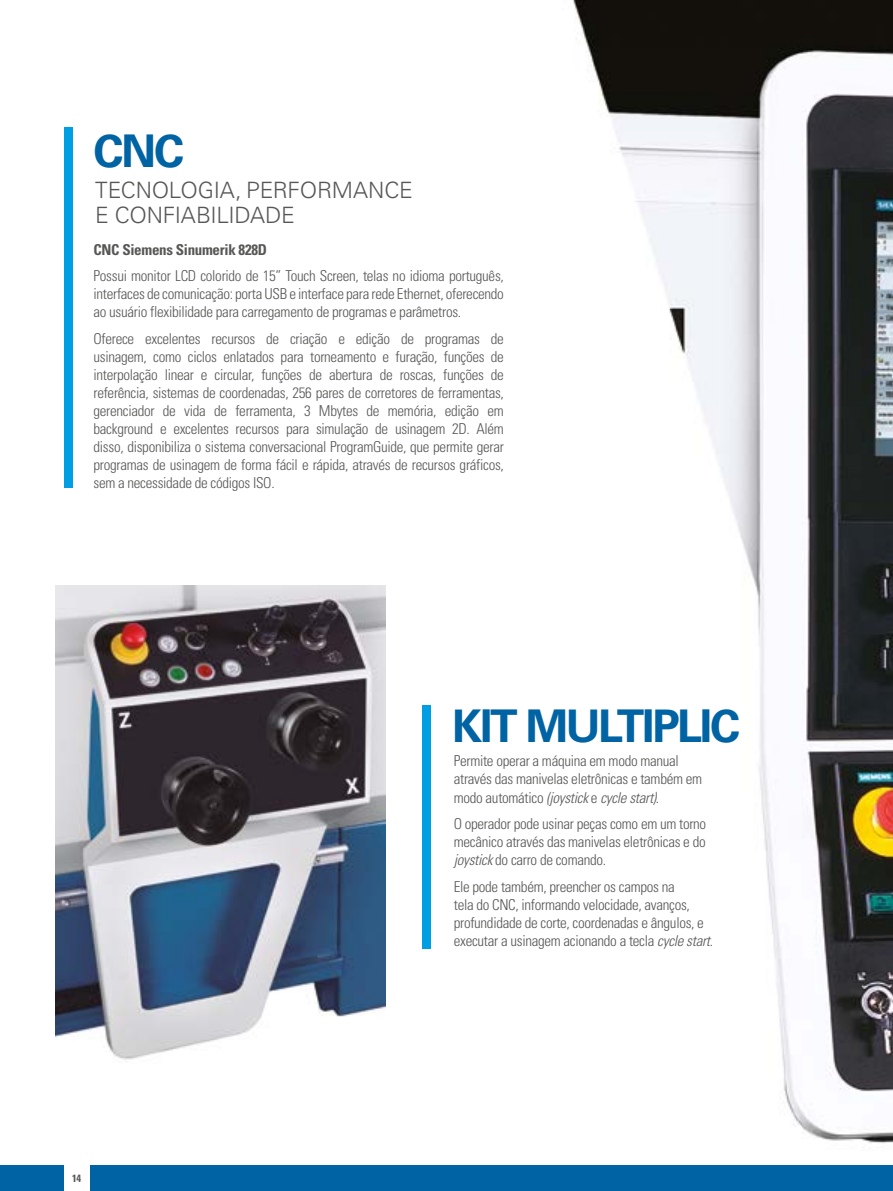
<style>
.page{position:relative;width:893px;height:1191px;background:#fff}
.page>*{position:absolute;margin:0;border:0;box-sizing:border-box;transform-origin:0 0}
.t1{font:700 45px "Univers";letter-spacing:-.05em;color:#0063a3}
.t2{font:300 22.5px/25.5px "Univers";letter-spacing:-.01em;color:#575756}
.t3{font:300 condensed 15px/18px "Univers";letter-spacing:-.02em;color:#575756;text-align:justify}
.t4{font:700 condensed 15px "Univers";letter-spacing:-.02em;color:#575756}
.t5{font:700 condensed 10.5px "Univers";color:#575756}
.s1{font-style:italic}
</style>
<div class="page">
<img style="left:55px;top:0;width:838px;height:1143px">
<div style="left:64px;top:128px;width:8px;height:360px;background:#009fe3"></div>
<img style="left:55px;top:586px;width:331px;height:481px">
<div style="left:422px;top:705px;width:9px;height:243px;background:#009fe3"></div>
<div style="left:0;top:1165px;width:64px;height:26px;background:#0063a3"></div>
<div style="left:89px;top:1165px;width:804px;height:26px;background:#0063a3"></div>
<h1 class="t1" style="left:94px;top:125px;width:92px">CNC</h1>
<h2 class="t2" style="left:95px;top:177px;width:319px">TECNOLOGIA, PERFORMANCE<br>E CONFIABILIDADE</h2>
<p class="t4" style="left:94px;top:240px;width:175px">CNC Siemens Sinumerik 828D</p>
<p class="t3" style="left:94px;top:267px;width:412px">Possui monitor LCD colorido de 15” Touch Screen, telas no idioma português, interfaces de comunicação: porta USB e interface para rede Ethernet, oferecendo ao usuário flexibilidade para carregamento de programas e parâmetros.</p>
<p class="t3" style="left:94px;top:329px;width:412px">Oferece excelentes recursos de criação e edição de programas de usinagem, como ciclos enlatados para torneamento e furação, funções de interpolação linear e circular, funções de abertura de roscas, funções de referência, sistemas de coordenadas, 256 pares de corretores de ferramentas, gerenciador de vida de ferramenta, 3 Mbytes de memória, edição em background e excelentes recursos para simulação de usinagem 2D. Além disso, disponibiliza o sistema conversacional ProgramGuide, que permite gerar programas de usinagem de forma fácil e rápida, através de recursos gráficos, sem a necessidade de códigos ISO.</p>
<h1 class="t1" style="left:452px;top:699px;width:290px">KIT MULTIPLIC</h1>
<p class="t3" style="left:454px;top:752px;width:250px;text-align:left">Permite operar a máquina em modo manual através das manivelas eletrônicas e também em modo automático <span class="s1">(joystick</span> e <span class="s1">cycle start)</span>.</p>
<p class="t3" style="left:454px;top:814px;width:254px">O operador pode usinar peças como em um torno mecânico através das manivelas eletrônicas e do <span class="s1">joystick</span> do carro de comando.</p>
<p class="t3" style="left:454px;top:877px;width:261px;text-align:left">Ele pode também, preencher os campos na<br>tela do CNC, informando velocidade, avanços, profundidade de corte, coordenadas e ângulos, e executar a usinagem acionando a tecla <span class="s1">cycle start</span>.</p>
<p class="t5" style="left:72px;top:1171px;width:11px">14</p>
</div>
